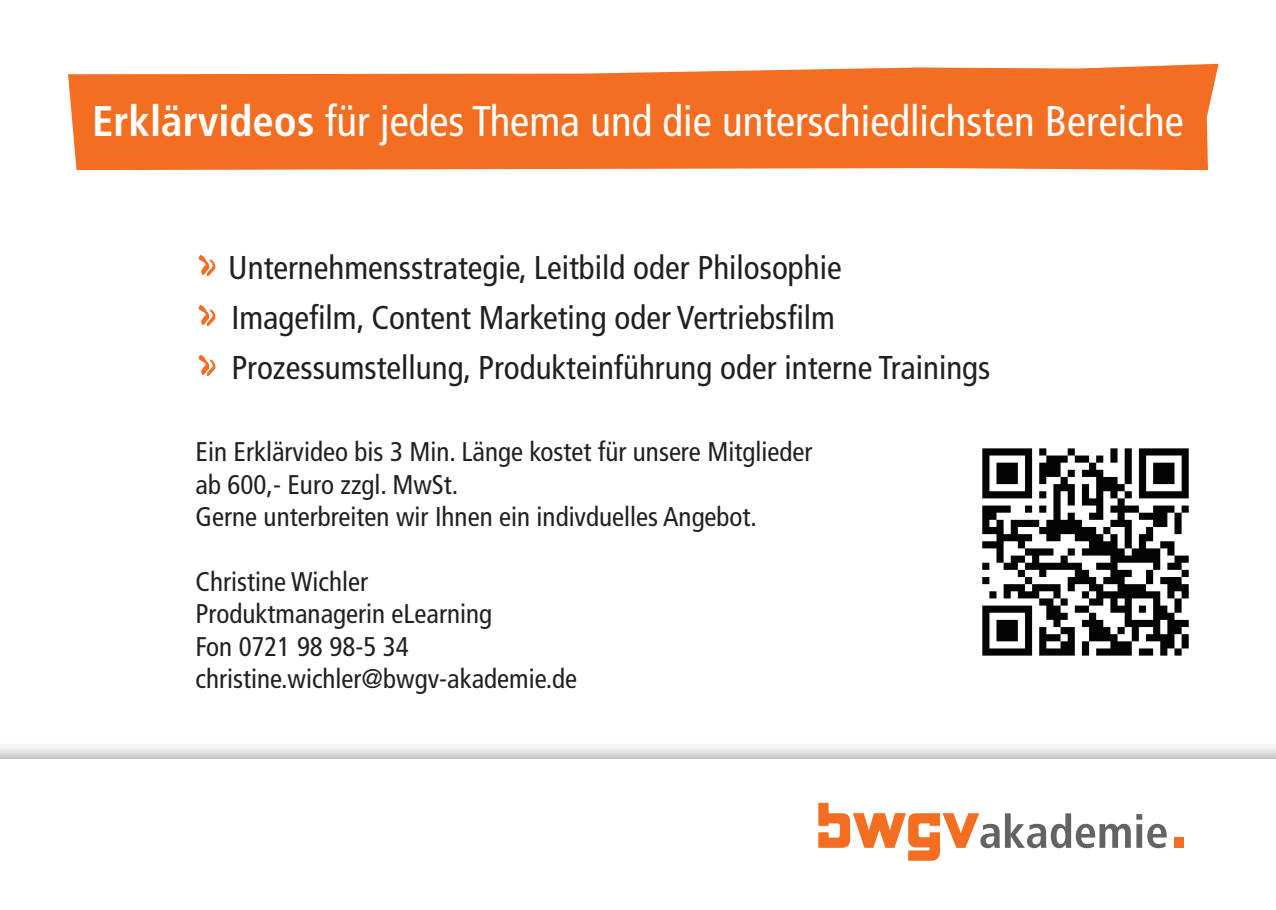
<style>
.page{position:relative;width:1276px;height:910px;background:#fff}
.page>*{position:absolute;margin:0;border:0;box-sizing:border-box;transform-origin:0 0}
.t1{font:condensed 42.9px "Frutiger";color:#fff}
.t2{font:condensed 33px/50.1px "Frutiger";color:#231f20}
.t3{font:condensed 27px/32.4px "Frutiger";color:#231f20}
.s1{font-weight:700}
.s2{font-family:"Drina";font-stretch:normal;font-size:54px;color:#f36e21}
</style>
<div class="page">
<div style="left:0;top:739px;width:1276px;height:171px;background:#231f20;opacity:.5"></div>
<div style="left:0;top:759px;width:1276px;height:151px;background:#fff"></div>
<svg style="left:818px;top:803px;width:312px;height:58px"></svg>
<svg style="left:1136px;top:814px;width:30px;height:34px"></svg>
<div style="left:1174px;top:837px;width:10px;height:11px;background:#f36e21"></div>
<svg style="left:68px;top:64px;width:1150px;height:106px;background:#f47a34"></svg>
<img style="left:982px;top:448px;width:207px;height:208px">
<h1 class="t1" style="left:92px;top:96px;width:1093px"><span class="s1">Erklärvideos</span> für jedes Thema und die unterschiedlichsten Bereiche</h1>
<p class="t2" style="left:196px;top:243px;width:796px"><span class="s2">»</span> Unternehmensstrategie, Leitbild oder Philosophie<br><span class="s2">»</span> Imagefilm, Content Marketing oder Vertriebsfilm<br><span class="s2">»</span> Prozessumstellung, Produkteinführung oder interne Trainings</p>
<p class="t3" style="left:196px;top:436px;width:618px">Ein Erklärvideo bis 3 Min. Länge kostet für unsere Mitglieder ab 600,- Euro zzgl. MwSt.<br>Gerne unterbreiten wir Ihnen ein indivduelles Angebot.</p>
<p class="t3" style="left:196px;top:565px;width:383px">Christine Wichler<br>Produktmanagerin eLearning<br>Fon 0721 98 98-5 34 christine.wichler@bwgv-akademie.de</p>
</div>
